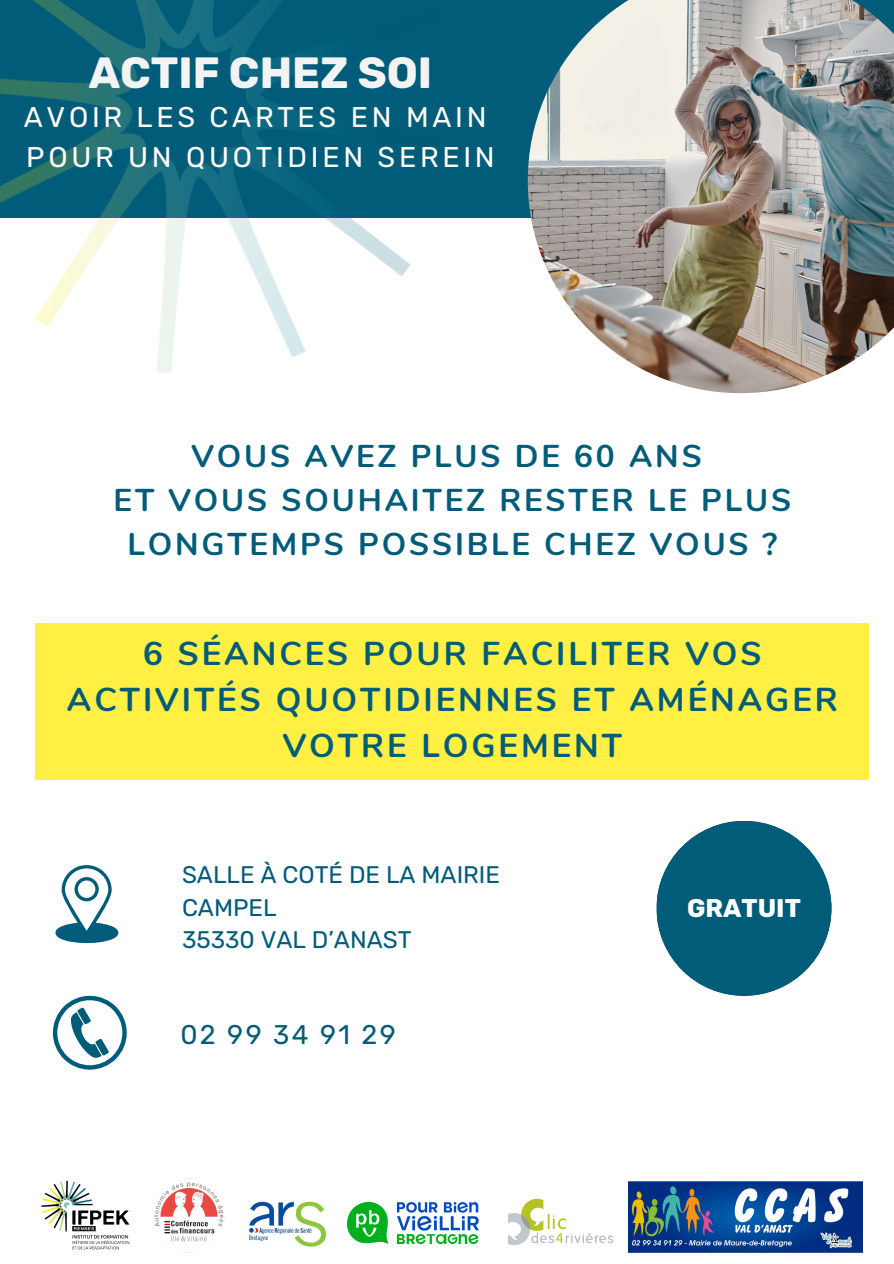
<style>
.page{position:relative;width:894px;height:1264px;background:#fff}
.page>*{position:absolute;margin:0;border:0;box-sizing:border-box;transform-origin:0 0}
.t1{font:700 43.5px "Rubik";color:#f3f3f3}
.t2{font:700 33px/46.2px "Nunito";letter-spacing:.09em;color:#005c79;text-align:center}
.t3{font:700 31.5px/43.8px "Nunito";letter-spacing:.09em;color:#005c79;text-align:center}
.t4{font:28.5px/39.3px "Rubik";letter-spacing:.13em;color:#fffcf7}
.t5{font:27px "Rubik";letter-spacing:.09em;color:#005c79}
.t6{font:700 25.5px "Rubik";color:#fff}
.t7{font:24px "Rubik";color:#005c79}
</style>
<div class="page">
<div style="left:36px;top:623px;width:832px;height:156px;background:#fff043"></div>
<svg style="left:55px;top:865px;width:63px;height:79px"></svg>
<div style="left:0;top:0;width:893px;height:218px;background:#005c79"></div>
<img style="left:0;top:0;width:411px;height:373px">
<img style="left:527px;top:0;width:366px;height:393px">
<svg style="left:656px;top:821px;width:174px;height:174px"></svg>
<svg style="left:53px;top:995px;width:74px;height:74px"></svg>
<img style="left:41px;top:1180px;width:89px;height:70px">
<img style="left:152px;top:1178px;width:73px;height:75px">
<img style="left:347px;top:1202px;width:131px;height:42px">
<img style="left:249px;top:1201px;width:78px;height:46px">
<img style="left:508px;top:1198px;width:105px;height:47px">
<img style="left:628px;top:1181px;width:234px;height:71px">
<p class="t1" style="left:89px;top:47px;width:345px">ACTIF CHEZ SOI</p>
<p class="t4" style="left:24px;top:98px;width:472px">AVOIR LES CARTES EN MAIN<br>POUR UN QUOTIDIEN SEREIN</p>
<h4 class="t3" style="left:114px;top:435px;width:679px">VOUS AVEZ PLUS DE 60 ANS<br>ET VOUS SOUHAITEZ RESTER LE PLUS<br>LONGTEMPS POSSIBLE CHEZ VOUS ?</h4>
<p class="t2" style="left:67px;top:630px;width:772px">6 SÉANCES POUR FACILITER VOS<br>ACTIVITÉS QUOTIDIENNES ET AMÉNAGER<br>VOTRE LOGEMENT</p>
<h3 class="t7" style="left:182px;top:860px;width:319px">SALLE À COTÉ DE LA MAIRIE</h3>
<p class="t7" style="left:182px;top:893px;width:96px">CAMPEL</p>
<h2 class="t7" style="left:182px;top:925px;width:231px">35330 VAL D’ANAST</h2>
<p class="t5" style="left:180px;top:1018px;width:217px">02 99 34 91 29</p>
<h2 class="t6" style="left:686px;top:892px;width:115px">GRATUIT</h2>
</div>
